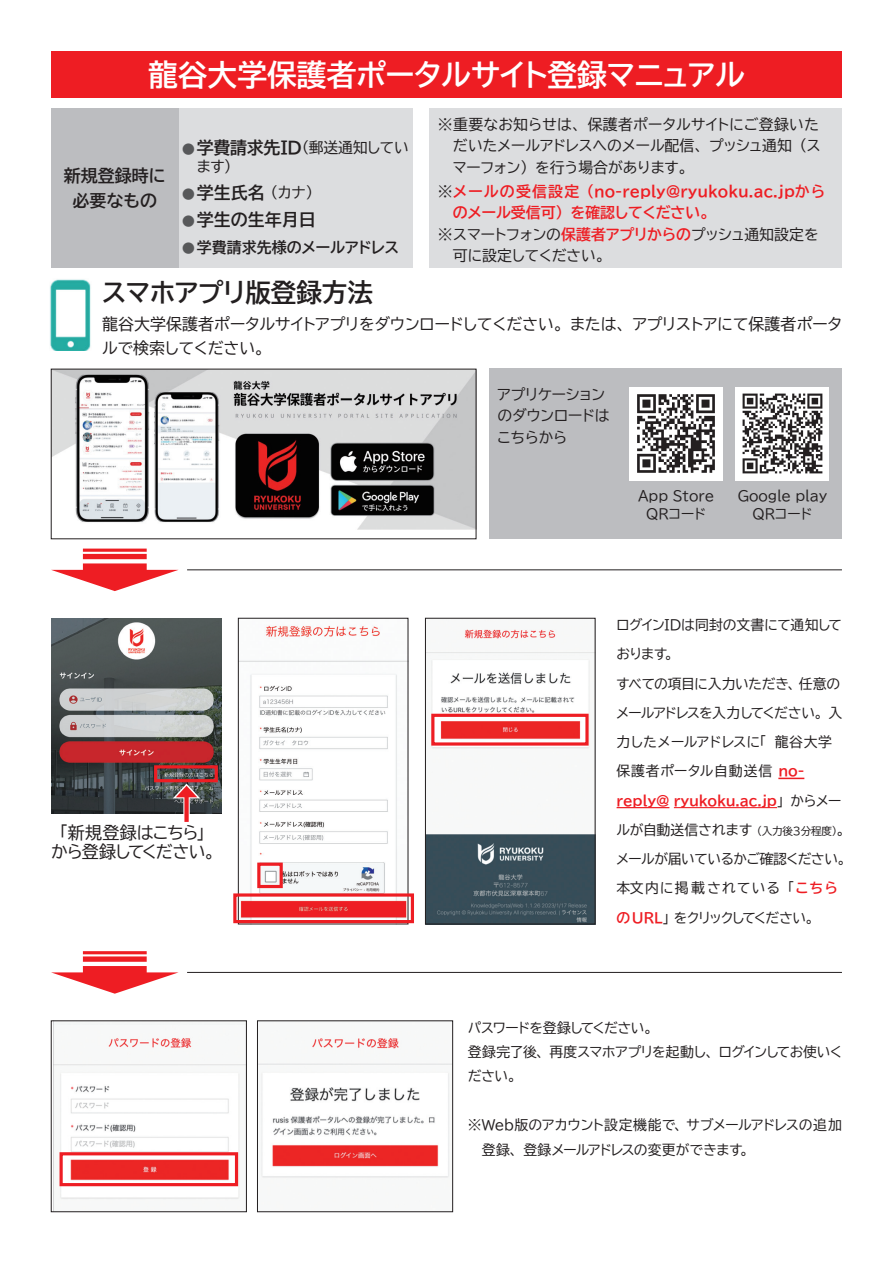
<style>
.page{position:relative;width:893px;height:1263px;background:#fff}
.page>*{position:absolute;margin:0;border:0;box-sizing:border-box;transform-origin:0 0}
.t1{font:29.7px "BIZ UDP Gothic Bold";color:#fff}
.t2{font:25.5px "BIZ UDP Gothic Bold";color:#231f20}
.t3{font:16.95px "BIZ UDP Gothic Bold";color:#231f20}
.t4{font:16.95px "BIZ UDP Gothic";letter-spacing:-.03em;color:#231f20}
.t5{font:16.95px "BIZ UDP Gothic";letter-spacing:-.01em;color:#231f20}
.t6{font:15.9px/24.5px "BIZ UDP Gothic";letter-spacing:.005em;color:#231f20}
.t7{font:15px "BIZ UDP Gothic Bold";color:#231f20}
.t8{font:14.85px/21.3px "BIZ UDP Gothic";color:#231f20}
.t9{font:14.85px/21.3px "BIZ UDP Gothic Bold";color:#ee1d23}
.t10{font:14.85px/21.3px "BIZ UDP Gothic";letter-spacing:.02em;color:#231f20;text-align:right}
.t11{font:13.8px/24.5px "BIZ UDP Gothic";letter-spacing:-.01em;color:#231f20}
.t12{font:13.8px "BIZ UDP Gothic";letter-spacing:-.03em;color:#231f20}
.t13{font:13.8px "BIZ UDP Gothic Bold";letter-spacing:-.02em;color:#ee1d23}
.t14{font:13.8px "BIZ UDP Gothic";letter-spacing:.07em;color:#231f20}
.t15{font:13.8px "BIZ UDP Gothic";letter-spacing:.05em;color:#231f20}
.t16{font:13.8px "BIZ UDP Gothic";letter-spacing:.01em;color:#231f20}
.t17{font:12.75px "BIZ UDP Gothic Bold";color:#57585a}
.t18{font:10.65px "BIZ UDP Gothic";letter-spacing:-.025em;color:#231f20}
.s1{font-family:"BIZ UDP Gothic";color:#231f20}
.s2{font-family:"BIZ UDP Gothic Bold";color:#ee1d23}
.s3{font-size:10.65px}
</style>
<div class="page">
<div style="left:51px;top:51px;width:791px;height:47px;background:#ee1d23"></div>
<img style="left:50px;top:279px;width:41px;height:72px">
<img style="left:53px;top:371px;width:421px;height:158px">
<div style="left:51px;top:108px;width:128px;height:160px;background:#bcbdc0"></div>
<div style="left:179px;top:108px;width:233px;height:160px;background:#dcdddf"></div>
<div style="left:429px;top:108px;width:413px;height:160px;background:#dcdddf"></div>
<div style="left:489px;top:369px;width:353px;height:170px;background:#bcbdc0"></div>
<hr style="left:187px;top:570px;width:655px;height:1px;background:#231f20">
<svg style="left:51px;top:549px;width:128px;height:42px"></svg>
<hr style="left:81px;top:552px;width:68px;height:2px;background:#fff">
<svg style="left:81px;top:559px;width:68px;height:4px"></svg>
<img style="left:629px;top:387px;width:94px;height:93px">
<img style="left:736px;top:387px;width:93px;height:93px">
<img style="left:51px;top:618px;width:170px;height:196px">
<img style="left:240px;top:625px;width:166px;height:294px">
<div style="left:238px;top:618px;width:170px;height:306px;border:1px solid #231f20"></div>
<img style="left:427px;top:629px;width:166px;height:293px">
<div style="left:425px;top:618px;width:170px;height:306px;border:1px solid #231f20"></div>
<div style="left:154px;top:765px;width:64px;height:17px;border:3px solid #ee1d23"></div>
<div style="left:257px;top:862px;width:26px;height:26px;border:3px solid #ee1d23"></div>
<div style="left:233px;top:893px;width:181px;height:30px;border:3px solid #ee1d23"></div>
<div style="left:431px;top:714px;width:158px;height:32px;border:3px solid #ee1d23"></div>
<svg style="left:183px;top:798px;width:7px;height:16px"></svg>
<div style="left:184px;top:793px;width:5px;height:29px;background:#ee1d23"></div>
<svg style="left:173px;top:784px;width:27px;height:14px"></svg>
<img style="left:53px;top:1022px;width:192px;height:188px">
<div style="left:51px;top:1020px;width:196px;height:192px;border:1px solid #231f20"></div>
<img style="left:259px;top:1037px;width:192px;height:141px">
<div style="left:257px;top:1020px;width:196px;height:192px;border:1px solid #231f20"></div>
<hr style="left:187px;top:972px;width:655px;height:1px;background:#231f20">
<svg style="left:51px;top:951px;width:128px;height:43px"></svg>
<hr style="left:81px;top:954px;width:68px;height:2px;background:#fff">
<hr style="left:81px;top:962px;width:68px;height:4px;background:#fff">
<div style="left:60px;top:1152px;width:178px;height:34px;border:3px solid #ee1d23"></div>
<svg style="left:778px;top:778px;width:26px;height:1px"></svg>
<hr style="left:617px;top:807px;width:52px;height:1px;background:#ee1d23">
<hr style="left:674px;top:807px;width:103px;height:1px;background:#ee1d23">
<p class="t1" style="left:148px;top:60px;width:598px">龍谷大学保護者ポータルサイト登録マニュアル</p>
<p class="t3" style="left:64px;top:167px;width:103px">新規登録時に</p>
<p class="t3" style="left:73px;top:192px;width:86px">必要なもの</p>
<p class="t3" style="left:197px;top:139px;width:107px">学費請求先ID</p>
<p class="t8" style="left:302px;top:137px;width:109px">（郵送通知してい</p>
<p class="t17" style="left:182px;top:142px;width:14px">●</p>
<p class="t8" style="left:197px;top:155px;width:37px">ます(</p>
<p class="t3" style="left:197px;top:184px;width:70px">学生氏名</p>
<p class="t17" style="left:182px;top:187px;width:14px">●</p>
<p class="t8" style="left:270px;top:181px;width:44px">（カナ(</p>
<p class="t3" style="left:197px;top:211px;width:121px">学生の生年月日</p>
<p class="t17" style="left:182px;top:215px;width:14px">●</p>
<p class="t7" style="left:197px;top:239px;width:204px">学費請求先様のメールアドレス</p>
<p class="t17" style="left:182px;top:241px;width:14px">●</p>
<p class="t10" style="left:438px;top:114px;width:384px">※重要なお知らせは、保護者ポータルサイトにご登録いたス（</p>
<p class="t8" style="left:535px;top:135px;width:258px;text-indent:-82px">だいたメールアドレスへのメール配信、プッシュ通知を行う場合があります。</p>
<p class="t8" style="left:453px;top:156px;width:77px">マーフォン）</p>
<p class="t9" style="left:570px;top:181px;width:140px;text-indent:-132px"><span class="s1">※</span>メールの受信設定<br>を確認してください。</p>
<p class="t9" style="left:587px;top:181px;width:240px">（no-reply＠ryukoku.ac.jpから</p>
<p class="t9" style="left:453px;top:202px;width:112px">のメール受信可）</p>
<p class="t8" style="left:438px;top:224px;width:382px">※スマートフォンの<span class="s2">保護者アプリからの</span>プッシュ通知設定を</p>
<p class="t8" style="left:453px;top:245px;width:154px">可に設定してください。</p>
<p class="t2" style="left:102px;top:280px;width:272px">スマホアプリ版登録方法</p>
<p class="t6" style="left:102px;top:311px;width:741px">龍谷大学保護者ポータルサイトアプリをダウンロードしてください。または、アプリストアにて保護者ポータルで検索してください。</p>
<p class="t8" style="left:497px;top:384px;width:109px">アプリケーション</p>
<p class="t8" style="left:497px;top:405px;width:114px">のダウンロードは</p>
<p class="t8" style="left:497px;top:426px;width:71px">こちらから</p>
<p class="t11" style="left:638px;top:484px;width:78px">App Store</p>
<p class="t11" style="left:646px;top:502px;width:61px">QRコード</p>
<p class="t11" style="left:738px;top:484px;width:91px">Google play</p>
<p class="t11" style="left:752px;top:502px;width:61px">QRコード</p>
<p class="t11" style="left:617px;top:613px;width:227px">ログインIDは同封の文書にて通知して</p>
<p class="t11" style="left:617px;top:642px;width:58px">おります。</p>
<p class="t11" style="left:617px;top:671px;width:225px">すべての項目に入力いただき、任意の</p>
<p class="t12" style="left:617px;top:706px;width:227px">メールアドレスを入力してください。入</p>
<p class="t11" style="left:775px;top:730px;width:59px">龍谷大学</p>
<p class="t15" style="left:617px;top:735px;width:151px">力したメールアドレスに「</p>
<p class="t14" style="left:617px;top:764px;width:189px">保護者ポータル自動送信 <span class="s2">no-</span></p>
<p class="t5" style="left:60px;top:824px;width:147px">「新規登録はこちら「</p>
<p class="t4" style="left:51px;top:843px;width:166px">から登録してください。</p>
<p class="t13" style="left:617px;top:793px;width:169px">reply@ ryukoku.ac.jp<span class="s1">」</span></p>
<p class="t11" style="left:790px;top:788px;width:53px">からメー</p>
<p class="t16" style="left:617px;top:823px;width:137px">ルが自動送信されます</p>
<p class="t12" style="left:617px;top:852px;width:231px">メールが届いているかご確認ください。</p>
<p class="t13" style="left:788px;top:881px;width:52px"><span class="s1">「</span>こちら</p>
<p class="t18" style="left:757px;top:825px;width:77px">（入力後3分程度</p>
<p class="t11" style="left:832px;top:817px;width:15px">。<span class="s3">(</span></p>
<p class="t11" style="left:617px;top:873px;width:199px;line-height:29.2px">本文内に掲載されている<span class="s2">のURL</span>」をクリックしてください。</p>
<p class="t12" style="left:468px;top:1020px;width:186px">パスワードを登録してください。</p>
<p class="t11" style="left:468px;top:1039px;width:376px">登録完了後、再度スマホアプリを起動し、ログインしてお使いください。</p>
<p class="t11" style="left:482px;top:1113px;width:362px;text-indent:-14px">※Web版のアカウント設定機能で、サブメールアドレスの追加登録、登録メールアドレスの変更ができます。</p>
</div>
